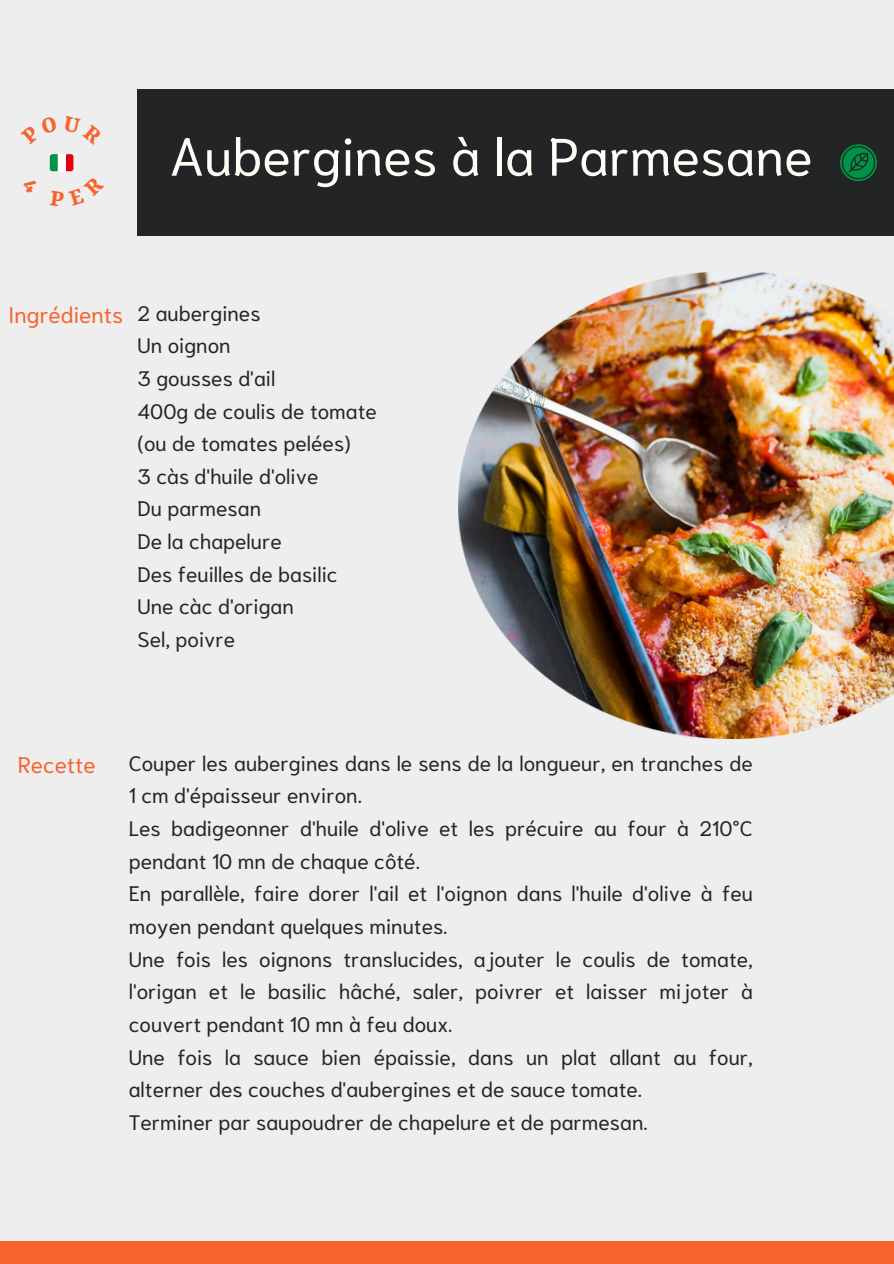
<style>
.page{position:relative;width:894px;height:1264px;background:#fff}
.page>*{position:absolute;margin:0;border:0;box-sizing:border-box;transform-origin:0 0}
.t1{font:52.65px "Niramit";color:#fffcf5}
.t2{font:22.5px "Niramit";color:#f7632d}
.t3{font:21px/32.7px "Niramit";color:#232425}
</style>
<div class="page">
<div style="left:0;top:0;width:893px;height:1263px;background:#eee"></div>
<div style="left:0;top:1241px;width:893px;height:22px;background:#f7632d"></div>
<div style="left:137px;top:89px;width:756px;height:147px;background:#232425"></div>
<img style="left:458px;top:272px;width:435px;height:466px">
<svg style="left:840px;top:144px;width:36px;height:37px"></svg>
<svg style="left:50px;top:154px;width:24px;height:18px"></svg>
<p class="t1" style="left:169px;top:117px;width:644px">Aubergines à la Parmesane</p>
<p class="t2" style="left:8px;top:298px;width:116px">Ingrédients</p>
<p class="t3" style="left:137px;top:295px;width:124px">2 aubergines</p>
<p class="t3" style="left:137px;top:327px;width:95px">Un oignon</p>
<p class="t3" style="left:137px;top:360px;width:139px">3 gousses d'ail</p>
<p class="t3" style="left:137px;top:392px;width:241px">400g de coulis de tomate</p>
<p class="t3" style="left:137px;top:425px;width:215px">(ou de tomates pelées)</p>
<p class="t3" style="left:137px;top:458px;width:182px">3 càs d'huile d'olive</p>
<p class="t3" style="left:137px;top:490px;width:125px">Du parmesan</p>
<p class="t3" style="left:137px;top:523px;width:146px">De la chapelure</p>
<p class="t3" style="left:137px;top:556px;width:201px">Des feuilles de basilic</p>
<p class="t3" style="left:137px;top:588px;width:158px">Une càc d'origan</p>
<p class="t3" style="left:137px;top:621px;width:99px">Sel, poivre</p>
<p class="t2" style="left:18px;top:747px;width:79px">Recette</p>
<p class="t3" style="left:129px;top:744px;width:625px">Couper les aubergines dans le sens de la longueur, en tranches de 1 cm d'épaisseur environ.<br>Les badigeonner d'huile d'olive et les précuire au four à 210°C pendant 10 mn de chaque côté.<br>En parallèle, faire dorer l'ail et l'oignon dans l'huile d'olive à feu moyen pendant quelques minutes.<br>Une fois les oignons translucides, ajouter le coulis de tomate, l'origan et le basilic hâché, saler, poivrer et laisser mijoter à couvert pendant 10 mn à feu doux.<br>Une fois la sauce bien épaissie, dans un plat allant au four, alterner des couches d'aubergines et de sauce tomate.<br>Terminer par saupoudrer de chapelure et de parmesan.</p>
</div>
